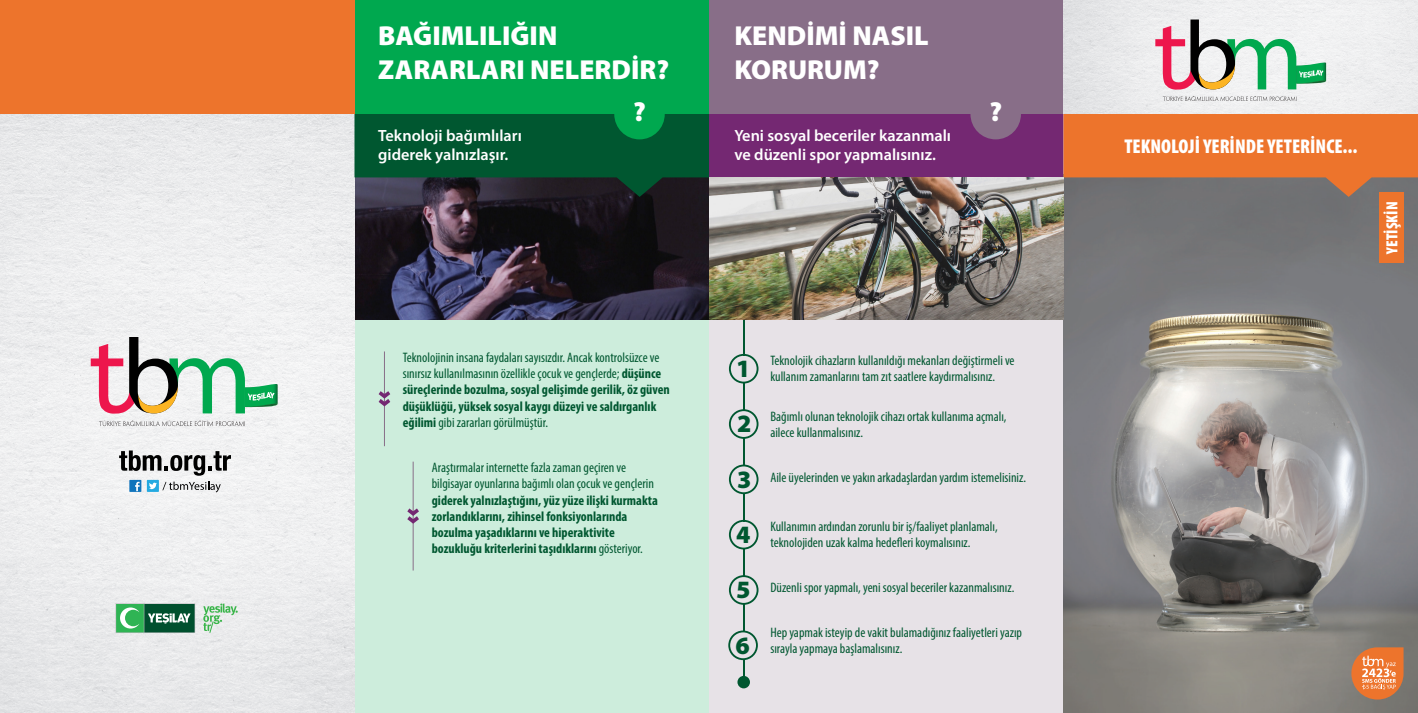
<style>
.page{position:relative;width:1418px;height:713px;background:#fff}
.page>*{position:absolute;margin:0;border:0;box-sizing:border-box;transform-origin:0 0}
.t1{font:900 27.5px/33px "Myriad Pro";color:#fff}
.t2{font:900 25px "Myriad Pro";color:#005730}
.t3{font:900 condensed 20px "Myriad Pro";color:#fff}
.t4{font:600 16.25px/18.8px "Myriad Pro";color:#fff}
.t5{font:900 condensed 16.25px "Myriad Pro";color:#fff}
.t6{font:condensed 13.75px/16.2px "Myriad Pro";color:#005730}
.t7{font:700 condensed 13.75px/16.2px "Myriad Pro";color:#005730}
.s1{font-weight:700}
.s2{font-weight:400}
</style>
<div class="page">
<div style="left:709px;top:174px;width:354px;height:538px;background:#e7e2e7"></div>
<hr style="left:743px;top:310px;width:1px;height:45px;background:#005730">
<div style="left:354px;top:174px;width:355px;height:538px;background:#cdeddc"></div>
<img style="left:354px;top:197px;width:355px;height:122px">
<img style="left:0;top:113px;width:354px;height:599px">
<div style="left:709px;top:113px;width:354px;height:64px;background:#742872"></div>
<div style="left:709px;top:0;width:354px;height:113px;background:#886e88"></div>
<div style="left:970px;top:89px;width:50px;height:50px;background:#886e88;border-radius:50%"></div>
<svg style="left:354px;top:113px;width:355px;height:84px;background:#0b4d31"></svg>
<div style="left:354px;top:0;width:355px;height:113px;background:#00a84f"></div>
<div style="left:614px;top:89px;width:50px;height:50px;background:#00a84f;border-radius:50%"></div>
<hr style="left:384px;top:351px;width:1px;height:95px;background:#886e88">
<svg style="left:378px;top:391px;width:12px;height:15px"></svg>
<hr style="left:412px;top:461px;width:1px;height:109px;background:#886e88">
<svg style="left:407px;top:508px;width:12px;height:15px"></svg>
<svg style="left:91px;top:337px;width:186px;height:77px"></svg>
<svg style="left:99px;top:420px;width:146px;height:6px"></svg>
<svg style="left:116px;top:602px;width:79px;height:30px;background:#449065"></svg>
<svg style="left:203px;top:603px;width:35px;height:29px"></svg>
<svg style="left:119px;top:450px;width:112px;height:25px"></svg>
<div style="left:129px;top:479px;width:12px;height:12px;background:#1074bc"></div>
<svg style="left:135px;top:481px;width:5px;height:10px"></svg>
<div style="left:147px;top:479px;width:12px;height:12px;background:#24aae1"></div>
<svg style="left:149px;top:481px;width:72px;height:11px"></svg>
<img style="left:1063px;top:197px;width:354px;height:515px">
<svg style="left:1063px;top:113px;width:354px;height:84px;background:#d2743d"></svg>
<svg style="left:1351px;top:647px;width:52px;height:52px;background:#dc8652"></svg>
<div style="left:1379px;top:192px;width:24px;height:71px;background:#ed742c"></div>
<img style="left:709px;top:177px;width:354px;height:142px">
<svg style="left:743px;top:659px;width:1px;height:16px"></svg>
<svg style="left:743px;top:383px;width:1px;height:26px"></svg>
<svg style="left:743px;top:494px;width:1px;height:25px"></svg>
<svg style="left:743px;top:549px;width:1px;height:26px"></svg>
<svg style="left:743px;top:438px;width:1px;height:26px"></svg>
<svg style="left:737px;top:675px;width:13px;height:13px"></svg>
<div style="left:729px;top:519px;width:29px;height:30px;border:2px solid #005730;border-radius:50%"></div>
<div style="left:729px;top:575px;width:29px;height:29px;border:2px solid #005730;border-radius:50%"></div>
<div style="left:729px;top:464px;width:29px;height:30px;border:2px solid #005730;border-radius:50%"></div>
<div style="left:729px;top:409px;width:29px;height:29px;border:2px solid #005730;border-radius:50%"></div>
<div style="left:729px;top:354px;width:29px;height:29px;border:2px solid #005730;border-radius:50%"></div>
<svg style="left:1155px;top:19px;width:171px;height:71px"></svg>
<svg style="left:1162px;top:96px;width:134px;height:5px"></svg>
<div style="left:0;top:0;width:354px;height:113px;background:#ed742c"></div>
<div style="left:728px;top:630px;width:30px;height:29px;border:2px solid #005730;border-radius:50%"></div>
<svg style="left:743px;top:603px;width:1px;height:28px"></svg>
<h1 class="t1" style="left:378px;top:20px;width:292px">BAĞIMLILIĞIN<br>ZARARLARI NELERDİR?</h1>
<h1 class="t1" style="left:734px;top:20px;width:196px">KENDİMİ NASIL<br>KORURUM?</h1>
<h1 class="t1" style="left:633px;top:95px;width:14px">?</h1>
<h1 class="t1" style="left:989px;top:95px;width:14px">?</h1>
<p class="t4" style="left:378px;top:126px;width:145px">Teknoloji bağımlıları giderek yalnızlaşır.</p>
<p class="t4" style="left:734px;top:126px;width:218px">Yeni sosyal beceriler kazanmalı ve düzenli spor yapmalısınız.</p>
<p class="t6" style="left:403px;top:349px;width:268px">Teknolojinin insana faydaları sayısızdır. Ancak kontrolsüzce ve sınırsız kullanılmasının özellikle çocuk ve gençlerde; <span class="s1">düşünce süreçlerinde bozulma, sosyal gelişimde gerilik, öz güven düşüklüğü, yüksek sosyal kaygı düzeyi ve saldırganlık eğilimi</span> gibi zararları görülmüştür.</p>
<p class="t6" style="left:432px;top:459px;width:224px">Araştırmalar internette fazla zaman geçiren ve bilgisayar oyunlarına bağımlı olan çocuk ve gençlerin</p>
<p class="t7" style="left:432px;top:491px;width:227px">giderek yalnızlaştığını, yüz yüze ilişki kurmakta zorlandıklarını, zihinsel fonksiyonlarında bozulma yaşadıklarını ve hiperaktivite bozukluğu kriterlerini taşıdıklarını <span class="s2">gösteriyor.</span></p>
<h2 class="t2" style="left:736px;top:354px;width:16px">1</h2>
<h2 class="t2" style="left:737px;top:409px;width:16px">2</h2>
<h2 class="t2" style="left:737px;top:464px;width:16px">3</h2>
<h2 class="t2" style="left:736px;top:520px;width:16px">4</h2>
<h2 class="t2" style="left:736px;top:575px;width:16px">5</h2>
<h2 class="t2" style="left:735px;top:630px;width:16px">6</h2>
<p class="t6" style="left:770px;top:353px;width:246px;line-height:15.6px">Teknolojik cihazların kullanıldığı mekanları değiştirmeli ve kullanım zamanlarını tam zıt saatlere kaydırmalısınız.</p>
<p class="t6" style="left:770px;top:408px;width:238px;line-height:15.6px">Bağımlı olunan teknolojik cihazı ortak kullanıma açmalı, ailece kullanmalısınız.</p>
<p class="t6" style="left:770px;top:469px;width:257px">Aile üyelerinden ve yakın arkadaşlardan yardım istemelisiniz.</p>
<p class="t6" style="left:770px;top:518px;width:229px;line-height:15.6px">Kullanımın ardından zorunlu bir iş/faaliyet planlamalı, teknolojiden uzak kalma hedefleri koymalısınız.</p>
<p class="t6" style="left:770px;top:579px;width:245px">Düzenli spor yapmalı, yeni sosyal beceriler kazanmalısınız.</p>
<p class="t6" style="left:770px;top:624px;width:253px;line-height:15.6px">Hep yapmak isteyip de vakit bulamadığınız faaliyetleri yazıp sırayla yapmaya başlamalısınız.</p>
<h3 class="t3" style="left:1124px;top:135px;width:235px">TEKNOLOJİ YERİNDE YETERİNCE...</h3>
<p class="t5" style="left:1382px;top:253px;width:53px;rotate:-90deg">YETİŞKİN</p>
</div>
